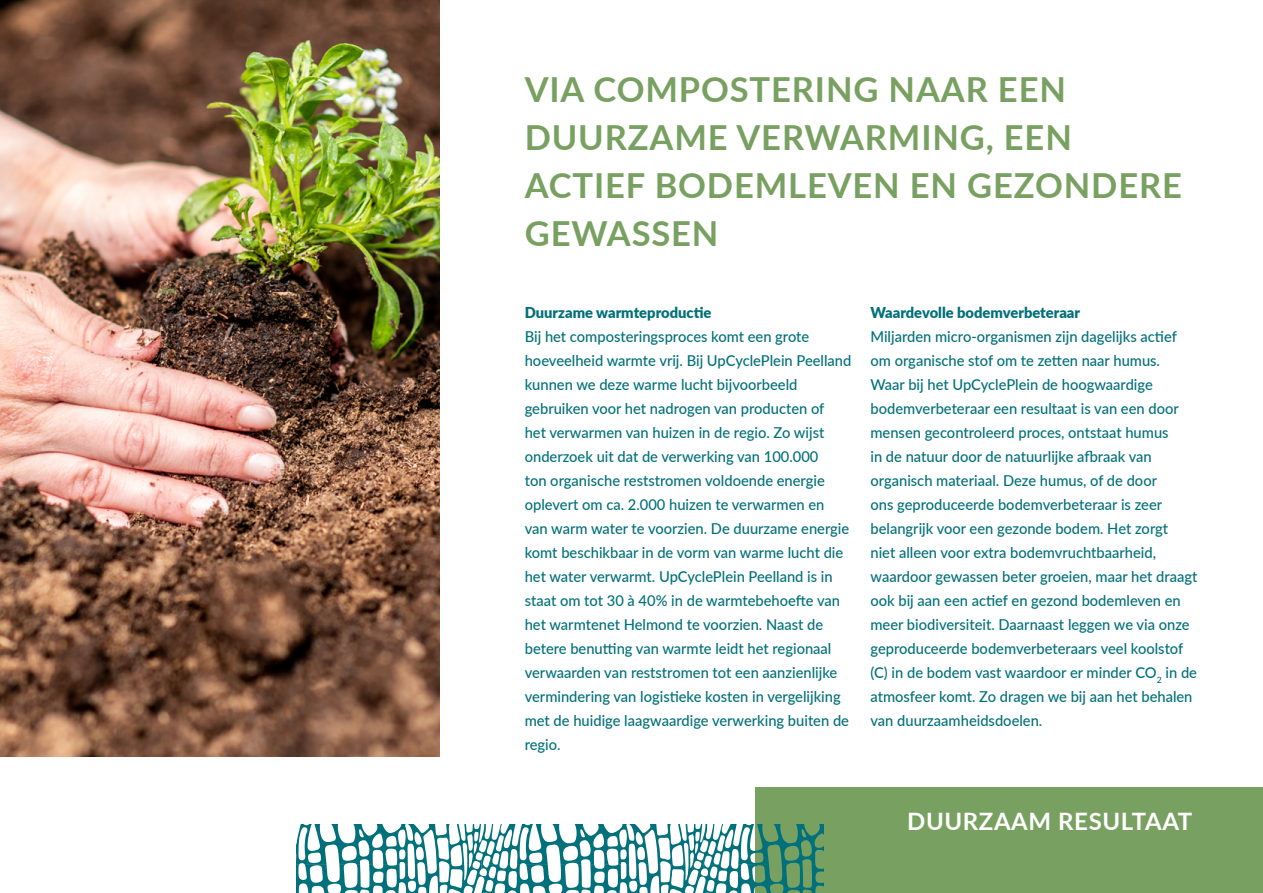
<style>
.page{position:relative;width:1263px;height:893px;background:#fff}
.page>*{position:absolute;margin:0;border:0;box-sizing:border-box;transform-origin:0 0}
.t1{font:700 34.5px/48px "Lato";letter-spacing:.025em;color:#78a161}
.t2{font:700 24px "Lato";letter-spacing:.025em;color:#fff}
.t3{font:500 15px/24px "Lato";color:#00707a}
.t4{font:900 15px "Lato";color:#00707a}
</style>
<div class="page">
<div style="left:755px;top:788px;width:508px;height:105px;background:#78a161"></div>
<img style="left:0;top:0;width:440px;height:757px">
<svg style="left:297px;top:825px;width:526px;height:68px"></svg>
<p class="t1" style="left:525px;top:64px;width:659px">VIA COMPOSTERING NAAR EEN<br>DUURZAME VERWARMING, EEN<br>ACTIEF BODEMLEVEN EN GEZONDERE<br>GEWASSEN</p>
<p class="t4" style="left:525px;top:301px;width:188px">Duurzame warmteproductie</p>
<p class="t3" style="left:525px;top:324px;width:328px">Bij het composteringsproces komt een grote hoeveelheid warmte vrij. Bij UpCyclePlein Peelland kunnen we deze warme lucht bijvoorbeeld gebruiken voor het nadrogen van producten of<br>het verwarmen van huizen in de regio. Zo wijst onderzoek uit dat de verwerking van 100.000<br>ton organische reststromen voldoende energie oplevert om ca. 2.000 huizen te verwarmen en<br>van warm water te voorzien. De duurzame energie komt beschikbaar in de vorm van warme lucht die het water verwarmt. UpCyclePlein Peelland is in staat om tot 30 à 40% in de warmtebehoefte van het warmtenet Helmond te voorzien. Naast de betere benutting van warmte leidt het regionaal verwaarden van reststromen tot een aanzienlijke vermindering van logistieke kosten in vergelijking met de huidige laagwaardige verwerking buiten de regio.</p>
<p class="t4" style="left:870px;top:301px;width:211px">Waardevolle bodemverbeteraar</p>
<p class="t3" style="left:870px;top:324px;width:328px">Miljarden micro-organismen zijn dagelijks actief om organische stof om te zetten naar humus.<br>Waar bij het UpCyclePlein de hoogwaardige bodemverbeteraar een resultaat is van een door mensen gecontroleerd proces, ontstaat humus<br>in de natuur door de natuurlijke afbraak van organisch materiaal. Deze humus, of de door<br>ons geproduceerde bodemverbeteraar is zeer belangrijk voor een gezonde bodem. Het zorgt<br>niet alleen voor extra bodemvruchtbaarheid, waardoor gewassen beter groeien, maar het draagt ook bij aan een actief en gezond bodemleven en meer biodiversiteit. Daarnaast leggen we via onze geproduceerde bodemverbeteraars veel koolstof (C) in de bodem vast waardoor er minder CO<sub>2</sub> in de atmosfeer komt. Zo dragen we bij aan het behalen van duurzaamheidsdoelen.</p>
<p class="t2" style="left:907px;top:803px;width:287px">DUURZAAM RESULTAAT</p>
</div>
